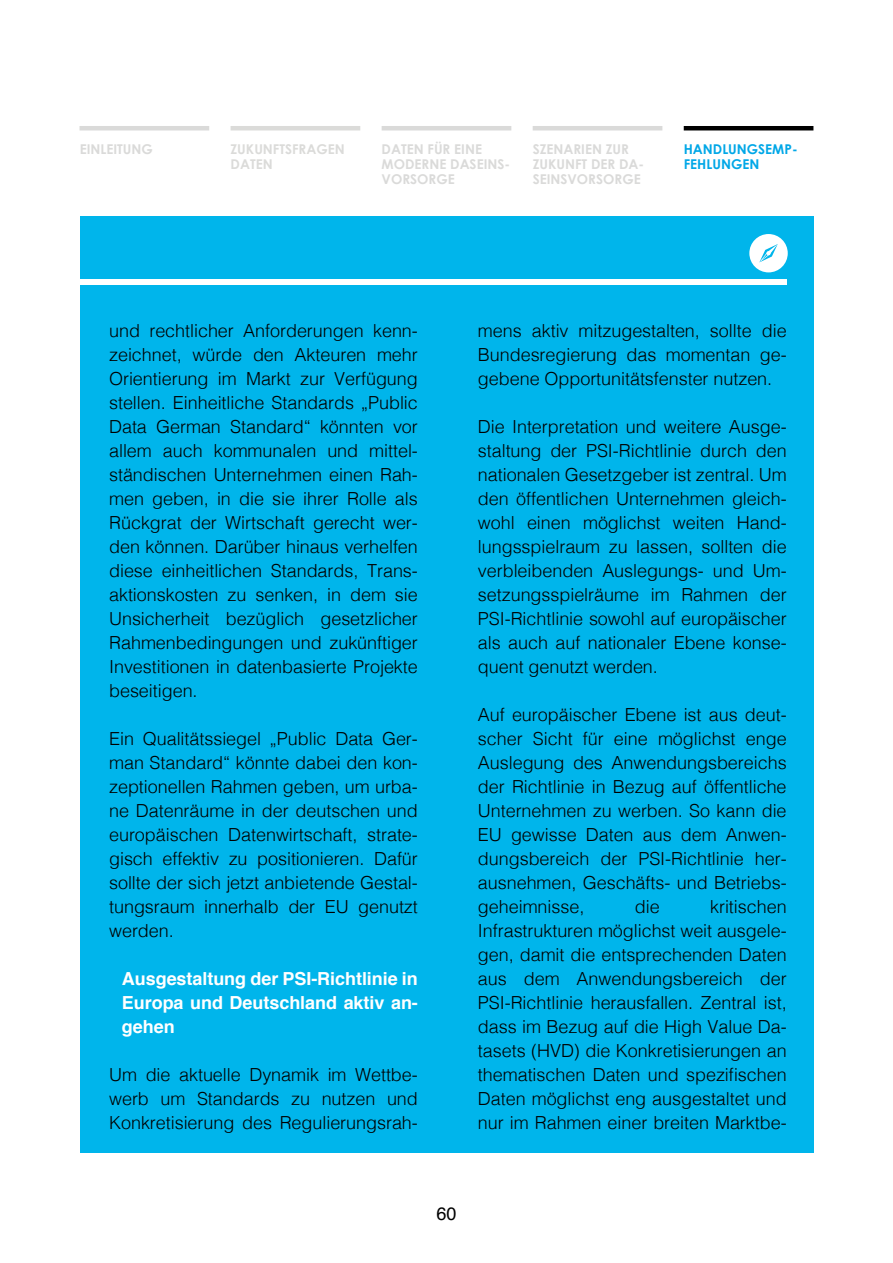
<style>
.page{position:relative;width:893px;height:1263px;background:#fff}
.page>*{position:absolute;margin:0;border:0;box-sizing:border-box;transform-origin:0 0}
.Fließtext{font:300 18px/24px "Helvetica";letter-spacing:-.005em;color:#000;text-align:justify}
.Fließtext-2{font:700 18px/24px "Helvetica";letter-spacing:-.005em;color:#fff;text-align:justify}
.Seitenzahl{font:18px "Helvetica";color:#000}
.t1{font:700 13.5px/15px "Century Gothic";color:#dadad9}
.t2{font:700 13.5px/15px "Century Gothic";color:#00a7e7}
.t3{font:700 13.5px/15px "Century Gothic";color:#dbdbd9}
</style>
<div class="page">
<hr style="left:80px;top:126px;width:129px;height:4px;background:#dadad9">
<hr style="left:684px;top:126px;width:129px;height:4px;background:#000">
<hr style="left:533px;top:126px;width:129px;height:4px;background:#dadad9">
<hr style="left:382px;top:126px;width:129px;height:4px;background:#dadad9">
<hr style="left:231px;top:126px;width:129px;height:4px;background:#dbdbd9">
<div style="left:80px;top:216px;width:733px;height:936px;background:#00b5eb"></div>
<div style="left:80px;top:279px;width:707px;height:5px;background:#fff"></div>
<svg style="left:749px;top:234px;width:39px;height:38px"></svg>
<p class="t1" style="left:382px;top:141px;width:130px">DATEN FÜR EINE<br>MODERNE DASEINS-<br>VORSORGE</p>
<p class="t1" style="left:80px;top:141px;width:75px">EINLEITUNG</p>
<p class="t1" style="left:533px;top:141px;width:113px">SZENARIEN ZUR<br>ZUKUNFT DER DA-<br>SEINSVORSORGE</p>
<p class="t3" style="left:231px;top:141px;width:116px">ZUKUNFTSFRAGEN<br>DATEN</p>
<p class="t2" style="left:684px;top:141px;width:115px">HANDLUNGSEMP-<br>FEHLUNGEN</p>
<p class="Fließtext" style="left:109px;top:317px;width:310px">und rechtlicher Anforderungen kenn&shy;zeichnet, würde den Akteuren mehr Orientierung im Markt zur Verfügung stellen. Einheitliche Standards „Public Data German Standard“ könnten vor allem auch kommunalen und mittel&shy;ständischen Unternehmen einen Rah&shy;men geben, in die sie ihrer Rolle als Rückgrat der Wirtschaft gerecht wer&shy;den können. Darüber hinaus verhelfen diese einheitlichen Standards, Trans&shy;aktionskosten zu senken, in dem sie Unsicherheit bezüglich gesetzlicher Rahmenbedingungen und zukünftiger Investitionen in datenbasierte Projekte beseitigen.</p>
<p class="Fließtext" style="left:109px;top:725px;width:310px">Ein Qualitätssiegel „Public Data Ger&shy;man Standard“ könnte dabei den kon&shy;zeptionellen Rahmen geben, um urba&shy;ne Datenräume in der deutschen und europäischen Datenwirtschaft, strate&shy;gisch effektiv zu positionieren. Dafür sollte der sich jetzt anbietende Gestal&shy;tungsraum innerhalb der EU genutzt werden.</p>
<p class="Fließtext-2" style="left:122px;top:967px;width:298px">Ausgestaltung der PSI-Richtlinie in Europa und Deutschland aktiv an&shy;gehen</p>
<p class="Fließtext" style="left:109px;top:1061px;width:310px">Um die aktuelle Dynamik im Wettbe&shy;werb um Standards zu nutzen und Konkretisierung des Regulierungsrah-</p>
<p class="Fließtext" style="left:478px;top:317px;width:310px">mens aktiv mitzugestalten, sollte die Bundesregierung das momentan ge&shy;gebene Opportunitätsfenster nutzen.</p>
<p class="Fließtext" style="left:478px;top:413px;width:310px">Die Interpretation und weitere Ausge&shy;staltung der PSI-Richtlinie durch den nationalen Gesetzgeber ist zentral. Um den öffentlichen Unternehmen gleich&shy;wohl einen möglichst weiten Hand&shy;lungsspielraum zu lassen, sollten die verbleibenden Auslegungs- und Um&shy;setzungsspielräume im Rahmen der PSI-Richtlinie sowohl auf europäischer als auch auf nationaler Ebene konse&shy;quent genutzt werden.</p>
<p class="Fließtext" style="left:478px;top:701px;width:310px">Auf europäischer Ebene ist aus deut&shy;scher Sicht für eine möglichst enge Auslegung des Anwendungsbereichs der Richtlinie in Bezug auf öffentliche Unternehmen zu werben. So kann die EU gewisse Daten aus dem Anwen&shy;dungsbereich der PSI-Richtlinie her&shy;ausnehmen, Geschäfts- und Betriebs&shy;geheimnisse,</p>
<p class="Fließtext" style="left:478px;top:893px;width:310px;text-indent:232px">kritischen Infrastrukturen möglichst weit ausgele&shy;gen, damit die entsprechenden Daten aus dem Anwendungsbereich der PSI-Richtlinie herausfallen. Zentral ist, dass im Bezug auf die High Value Da&shy;tasets (HVD) die Konkretisierungen an thematischen Daten und spezifischen Daten möglichst eng ausgestaltet und nur im Rahmen einer breiten Marktbe-</p>
<p class="Fließtext" style="left:635px;top:893px;width:26px">die</p>
<p class="Seitenzahl" style="left:436px;top:1199px;width:22px">60</p>
</div>
